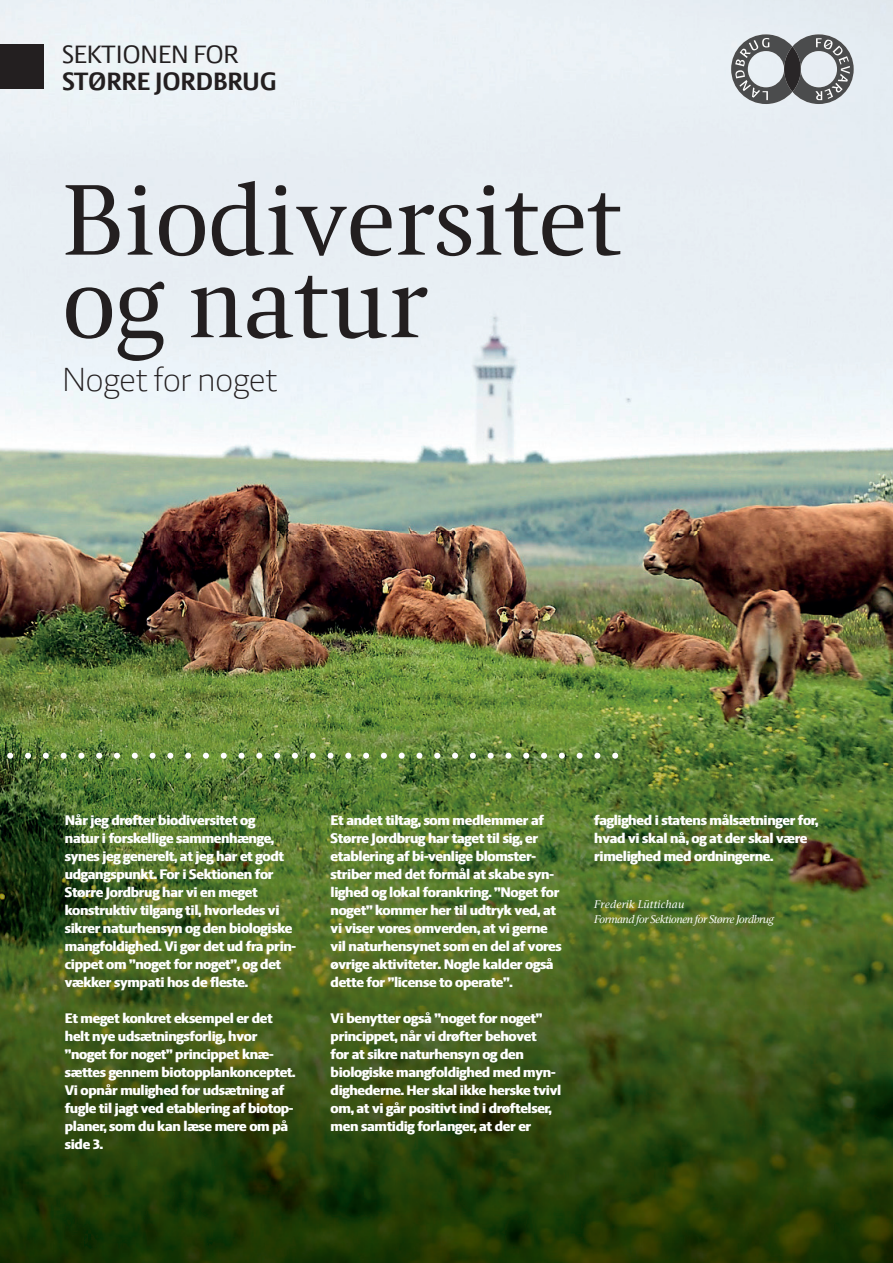
<style>
.page{position:relative;width:893px;height:1263px;background:#fff}
.page>*{position:absolute;margin:0;border:0;box-sizing:border-box;transform-origin:0 0}
.t1{font:108px/82.5px "Press Serif";color:#231f20}
.t2{font:300 36px "LF Press Sans";color:#231f20}
.t3{font:700 27px "LF Press Sans";color:#231f20}
.t4{font:27px "LF Press Sans";color:#231f20}
.t5{font:800 15px/18px "LF Press Sans";letter-spacing:-.025em;color:#fff}
.t6{font:italic 12px/15px "Press Serif";letter-spacing:-.05em;color:#fff}
</style>
<div class="page">
<img style="left:0;top:0;width:893px;height:531px">
<img style="left:0;top:531px;width:843px;height:732px">
<img style="left:843px;top:531px;width:50px;height:732px">
<svg style="left:731px;top:34px;width:123px;height:70px"></svg>
<div style="left:0;top:45px;width:44px;height:44px;background:#231f20"></div>
<svg style="left:0;top:753px;width:618px;height:6px"></svg>
<svg style="left:210px;top:977px;width:9px;height:10px"></svg>
<h3 class="t4" style="left:62px;top:38px;width:178px">SEKTIONEN FOR</h3>
<h3 class="t3" style="left:62px;top:66px;width:216px">STØRRE JORDBRUG</h3>
<h1 class="t1" style="left:62px;top:179px;width:560px">Biodiversitet og natur</h1>
<h2 class="t2" style="left:62px;top:359px;width:216px">Noget for noget</h2>
<p class="t5" style="left:65px;top:811px;width:233px">Når jeg drøfter biodiversitet og<br>natur i forskellige sammenhænge, synes jeg generelt, at jeg har et godt udgangspunkt. For i Sektionen for Større Jordbrug har vi en meget konstruktiv tilgang til, hvorledes vi sikrer naturhensyn og den biologiske mangfoldighed. Vi gør det ud fra prin&shy;cippet om ”noget for noget”, og det vækker sympati hos de este.</p>
<p class="t5" style="left:65px;top:1009px;width:232px">Et meget konkret eksempel er det helt nye udsætningsforlig, hvor ”noget for noget” princippet knæ&shy;sættes gennem biotopplankonceptet.<br>Vi opnår mulighed for udsætning af fugle til jagt ved etablering af biotop&shy;planer, som du kan læse mere om på side 3.</p>
<p class="t5" style="left:331px;top:811px;width:233px">Et andet tiltag, som medlemmer af Større Jordbrug har taget til sig, er etablering af bi-venlige blomster&shy;striber med det formål at skabe syn&shy;lighed og lokal forankring. ”Noget for noget” kommer her til udtryk ved, at vi viser vores omverden, at vi gerne vil naturhensynet som en del af vores øvrige aktiviteter. Nogle kalder også dette for ”license to operate”.</p>
<p class="t5" style="left:331px;top:1009px;width:232px">Vi benytter også ”noget for noget” princippet, når vi drøfter behovet<br>for at sikre naturhensyn og den biologiske mangfoldighed med myn&shy;dighederne. Her skal ikke herske tvivl om, at vi går positivt ind i drøftelser, men samtidig forlanger, at der er</p>
<p class="t5" style="left:594px;top:811px;width:225px">faglighed i statens målsætninger for, hvad vi skal nå, og at der skal være rimelighed med ordningerne.</p>
<p class="t6" style="left:594px;top:897px;width:182px">Frederik Lüttichau<br>Formand for Sektionen for Større Jordbrug</p>
</div>
